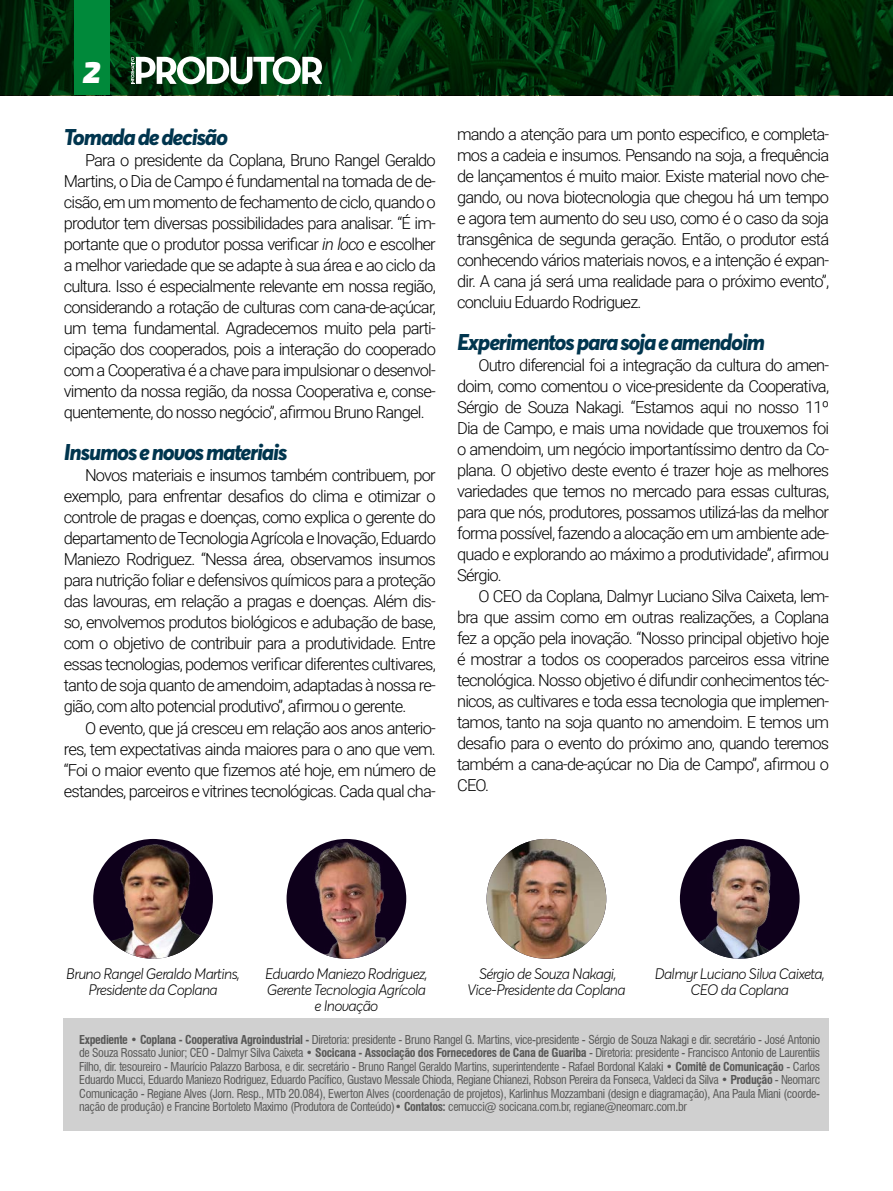
<style>
.page{position:relative;width:893px;height:1191px;background:#fff}
.page>*{position:absolute;margin:0;border:0;box-sizing:border-box;transform-origin:0 0}
.t1{font:italic 900 30px "Exo 2";color:#fff}
.t2{font:italic 800 22.5px "Averta";letter-spacing:-.05em;color:#00354e}
.t3{font:300 16.5px/21px "Roboto";letter-spacing:-.05em;color:#000;text-align:justify}
.t4{font:italic 300 15px/15.6px "Averta";letter-spacing:-.04em;color:#000;text-align:center}
.t5{font:condensed 12px/13.5px "Swiss 721 BT";letter-spacing:-.03em;color:#575756;text-align:justify}
.s1{font-style:italic}
.s2{font-weight:700}
</style>
<div class="page">
<svg style="left:0;top:0;width:893px;height:95px;background:#002f0b"></svg>
<div style="left:74px;top:0;width:36px;height:95px;background:#00893a"></div>
<svg style="left:131px;top:56px;width:191px;height:28px"></svg>
<div style="left:64px;top:1018px;width:765px;height:112px;background:#d0d0d0"></div>
<img style="left:93px;top:839px;width:120px;height:119px;border-radius:60px">
<img style="left:487px;top:839px;width:119px;height:119px;border-radius:60px">
<img style="left:287px;top:839px;width:119px;height:119px;border-radius:60px">
<img style="left:680px;top:839px;width:120px;height:119px;border-radius:60px">
<h1 class="t1" style="left:83px;top:54px;width:19px">2</h1>
<h2 class="t2" style="left:64px;top:121px;width:166px">Tomada de decisão</h2>
<p class="t3" style="left:64px;top:149px;width:374px;text-indent:21px">Para o presidente da Coplana, Bruno Rangel Geraldo Martins, o Dia de Campo é fundamental na tomada de de&shy;cisão, em um momento de fechamento de ciclo, quando o produtor tem diversas possibilidades para analisar. “É im&shy;portante que o produtor possa verificar <span class="s1">in loco</span> e escolher a melhor variedade que se adapte à sua área e ao ciclo da cultura. Isso é especialmente relevante em nossa região, considerando a rotação de culturas com cana-de-açúcar, um tema fundamental. Agradecemos muito pela parti&shy;cipação dos cooperados, pois a interação do cooperado com a Cooperativa é a chave para impulsionar o desenvol&shy;vimento da nossa região, da nossa Cooperativa e, conse&shy;quentemente, do nosso negócio”, afirmou Bruno Rangel.</p>
<h2 class="t2" style="left:64px;top:436px;width:225px">Insumos e novos materiais</h2>
<p class="t3" style="left:64px;top:464px;width:374px;text-indent:21px">Novos materiais e insumos também contribuem, por exemplo, para enfrentar desafios do clima e otimizar o controle de pragas e doenças, como explica o gerente do departamento de Tecnologia Agrícola e Inovação, Eduardo Maniezo Rodriguez. “Nessa área, observamos insumos para nutrição foliar e defensivos químicos para a proteção das lavouras, em relação a pragas e doenças. Além dis&shy;so, envolvemos produtos biológicos e adubação de base, com o objetivo de contribuir para a produtividade. Entre essas tecnologias, podemos verificar diferentes cultivares, tanto de soja quanto de amendoim, adaptadas à nossa re&shy;gião, com alto potencial produtivo”, afirmou o gerente.</p>
<p class="t3" style="left:64px;top:716px;width:374px;text-indent:21px">O evento, que já cresceu em relação aos anos anterio&shy;res, tem expectativas ainda maiores para o ano que vem. “Foi o maior evento que fizemos até hoje, em número de estandes, parceiros e vitrines tecnológicas. Cada qual cha-</p>
<p class="t3" style="left:457px;top:123px;width:374px">mando a atenção para um ponto especifico, e completa&shy;mos a cadeia e insumos. Pensando na soja, a frequência de lançamentos é muito maior. Existe material novo che&shy;gando, ou nova biotecnologia que chegou há um tempo e agora tem aumento do seu uso, como é o caso da soja transgênica de segunda geração. Então, o produtor está conhecendo vários materiais novos, e a intenção é expan&shy;dir. A cana já será uma realidade para o próximo evento”, concluiu Eduardo Rodriguez.</p>
<h2 class="t2" style="left:457px;top:326px;width:310px">Experimentos para soja e amendoim</h2>
<p class="t3" style="left:457px;top:354px;width:374px;text-indent:21px">Outro diferencial foi a integração da cultura do amen&shy;doim, como comentou o vice-presidente da Cooperativa, Sérgio de Souza Nakagi. “Estamos aqui no nosso 11º Dia de Campo, e mais uma novidade que trouxemos foi o amendoim, um negócio importantíssimo dentro da Co&shy;plana. O objetivo deste evento é trazer hoje as melhores variedades que temos no mercado para essas culturas, para que nós, produtores, possamos utilizá-las da melhor forma possível, fazendo a alocação em um ambiente ade&shy;quado e explorando ao máximo a produtividade”, afirmou Sérgio.</p>
<p class="t3" style="left:457px;top:585px;width:374px;text-indent:21px">O CEO da Coplana, Dalmyr Luciano Silva Caixeta, lem&shy;bra que assim como em outras realizações, a Coplana fez a opção pela inovação. “Nosso principal objetivo hoje é mostrar a todos os cooperados parceiros essa vitrine tecnológica. Nosso objetivo é difundir conhecimentos téc&shy;nicos, as cultivares e toda essa tecnologia que implemen&shy;tamos, tanto na soja quanto no amendoim. E temos um desafio para o evento do próximo ano, quando teremos também a cana-de-açúcar no Dia de Campo”, afirmou o CEO.</p>
<p class="t4" style="left:66px;top:966px;width:175px">Bruno Rangel Geraldo Martins,<br>Presidente da Coplana</p>
<p class="t4" style="left:467px;top:966px;width:160px">Sérgio de Souza Nakagi,<br>Vice-Presidente da Coplana</p>
<p class="t4" style="left:265px;top:966px;width:164px">Eduardo Maniezo Rodriguez,<br>Gerente Tecnologia Agrícola e Inovação</p>
<p class="t4" style="left:655px;top:966px;width:172px">Dalmyr Luciano Silva Caixeta,<br>CEO da Coplana</p>
<p class="t5" style="left:79px;top:1032px;width:742px"><span class="s2">Expediente • Coplana - Cooperativa Agroindustrial -</span> Diretoria: presidente - Bruno Rangel G. Martins, vice-presidente - Sérgio de Souza Nakagi e dir. secretário - José Antonio de Souza Rossato Junior; CEO - Dalmyr Silva Caixeta • <span class="s2">Socicana - Associação dos Fornecedores de Cana de Guariba</span> - Diretoria: presidente - Francisco Antonio de Laurentiis Filho, dir. tesoureiro - Maurício Palazzo Barbosa, e dir. secretário - Bruno Rangel Geraldo Martins, superintendente - Rafael Bordonal Kalaki • <span class="s2">Comitê de Comunicação</span> - Carlos Eduardo Mucci, Eduardo Maniezo Rodriguez, Eduardo Pacífico, Gustavo Messale Chioda, Regiane Chianezi, Robson Pereira da Fonseca, Valdeci da Silva • <span class="s2">Produção</span> - Neomarc Comunicação - Regiane Alves (Jorn. Resp., MTb 20.084), Ewerton Alves (coordenação de projetos), Karlinhus Mozzambani (design e diagramação), Ana Paula Miani (coorde&shy;nação de produção) e Francine Bortoleto Maximo (Produtora de Conteúdo)• <span class="s2">Contatos:</span> cemucci@ socicana.com.br, regiane@neomarc.com.br</p>
</div>
